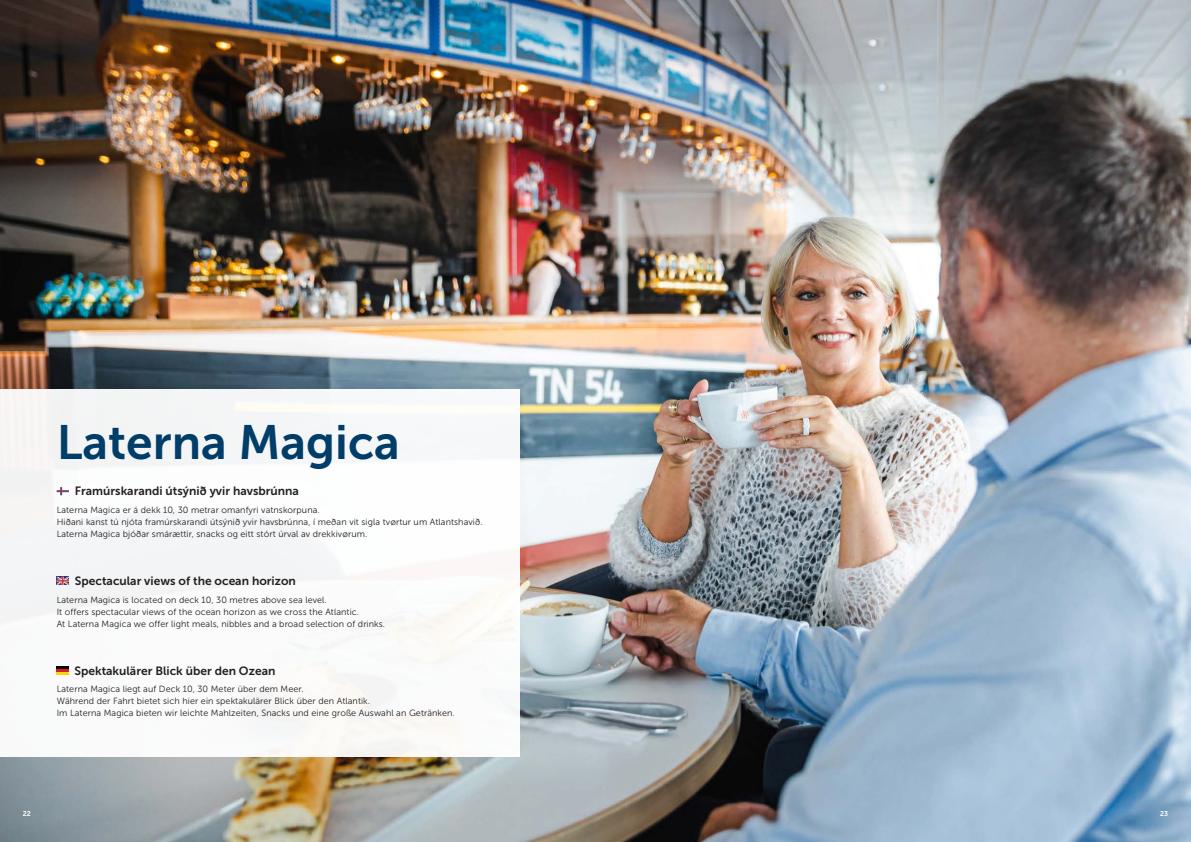
<style>
.page{position:relative;width:1191px;height:842px;background:#fff}
.page>*{position:absolute;margin:0;border:0;box-sizing:border-box;transform-origin:0 0}
.Yvurskrift{font:48px "Museo Sans 700";color:#003d69}
.Mellemrubrik{font:12px "Museo Sans 700";color:#231f20}
.Breadtext{font:9px "Museo Sans 300";letter-spacing:.01em;color:#231f20}
.t1{font:7px "Museo Sans 700";color:#fff}
</style>
<div class="page">
<img style="left:0;top:0;width:1191px;height:842px">
<div style="left:0;top:389px;width:519px;height:368px;background:#fff"></div>
<svg style="left:57px;top:487px;width:12px;height:8px"></svg>
<svg style="left:57px;top:577px;width:12px;height:8px"></svg>
<svg style="left:57px;top:666px;width:12px;height:9px"></svg>
<p class="Yvurskrift" style="left:57px;top:416px;width:345px">Laterna Magica</p>
<p class="Mellemrubrik" style="left:75px;top:484px;width:225px">Framúrskarandi útsýnið yvir havsbrúnna</p>
<p class="Breadtext" style="left:57px;top:505px;width:264px">Laterna Magica er á dekk 10, 30 metrar omanfyri vatnskorpuna.</p>
<p class="Breadtext" style="left:57px;top:517px;width:427px">Hiðani kanst tú njóta framúrskarandi útsýnið yvir havsbrúnna, í meðan vit sigla tvørtur um Atlantshavið.</p>
<p class="Breadtext" style="left:57px;top:529px;width:312px">Laterna Magica bjóðar smárættir, snacks og eitt stórt úrval av drekkivørum.</p>
<p class="Mellemrubrik" style="left:75px;top:574px;width:222px">Spectacular views of the ocean horizon</p>
<p class="Breadtext" style="left:57px;top:595px;width:271px">Laterna Magica is located on deck 10, 30 metres above sea level.</p>
<p class="Breadtext" style="left:57px;top:607px;width:304px">It offers spectacular views of the ocean horizon as we cross the Atlantic.</p>
<p class="Breadtext" style="left:57px;top:619px;width:330px">At Laterna Magica we offer light meals, nibbles and a broad selection of drinks.</p>
<p class="Mellemrubrik" style="left:74px;top:664px;width:202px">Spektakulärer Blick über den Ozean</p>
<p class="Breadtext" style="left:57px;top:684px;width:248px">Laterna Magica liegt auf Deck 10, 30 Meter über dem Meer.</p>
<p class="Breadtext" style="left:57px;top:696px;width:315px">Während der Fahrt bietet sich hier ein spektakulärer Blick über den Atlantik.</p>
<p class="Breadtext" style="left:57px;top:708px;width:400px">Im Laterna Magica bieten wir leichte Mahlzeiten, Snacks und eine große Auswahl an Getränken.</p>
<p class="t1" style="left:23px;top:810px;width:10px">22</p>
<p class="t1" style="left:1160px;top:810px;width:10px">23</p>
</div>
